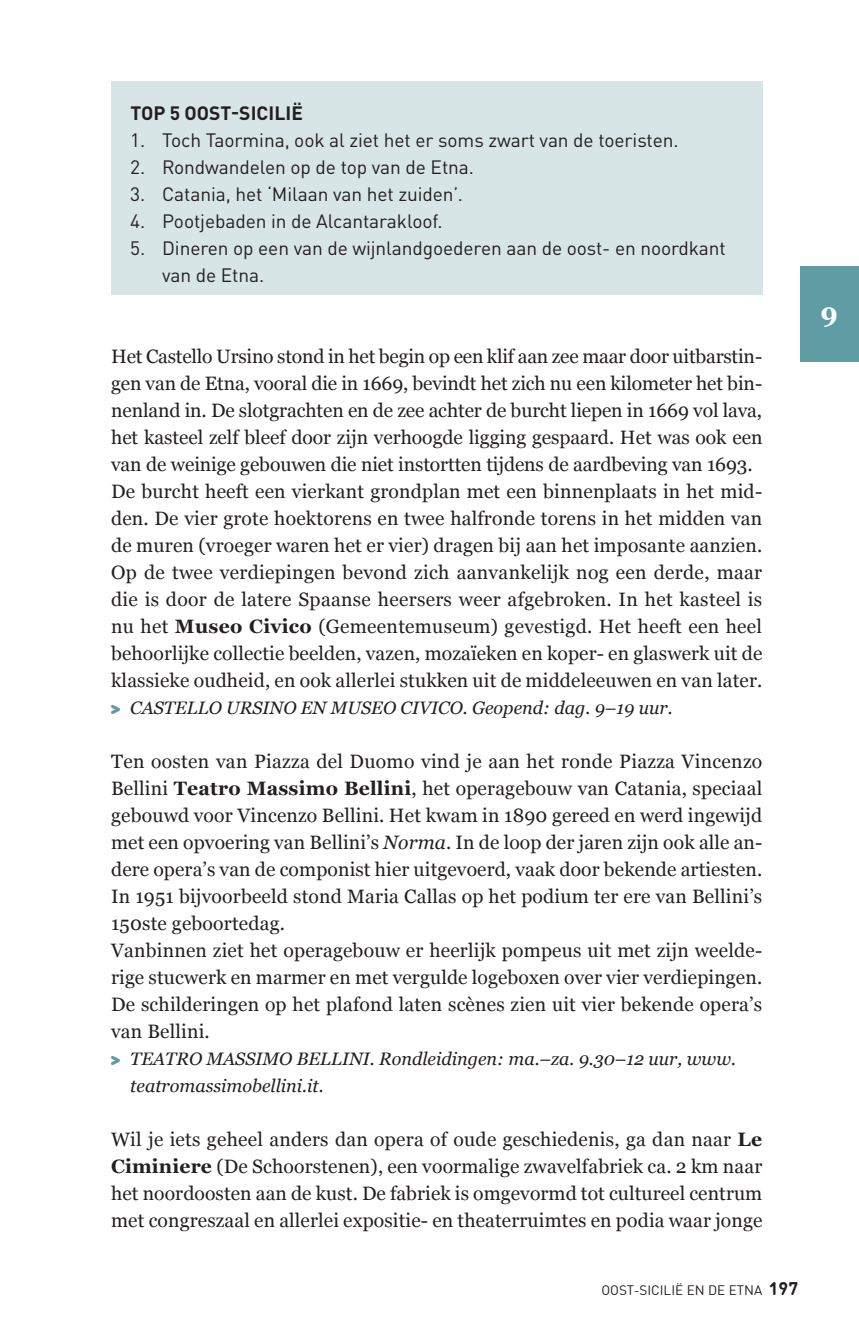
<style>
.page{position:relative;width:859px;height:1338px;background:#fff}
.page>*{position:absolute;margin:0;border:0;box-sizing:border-box;transform-origin:0 0}
.t1{font:700 27px "Georgia";color:#fff}
.t2{font:19.35px/27px "Georgia";letter-spacing:.01em;color:#231f20}
.t3{font:19.12px/27px "DIN Pro";letter-spacing:-.005em;color:#231f20}
.t4{font:700 19.12px "DIN Pro";letter-spacing:.005em;color:#231f20}
.t5{font:italic 18px/27px "Georgia";color:#231f20}
.t6{font:700 18px "DIN Round Offc";color:#231f20}
.t7{font:13.5px "DIN Round Offc";color:#231f20}
.s1{font-weight:700}
.s2{font-family:"Dominicus";font-style:normal;color:#609ca3}
.s3{font-style:italic}
</style>
<div class="page">
<div style="left:800px;top:266px;width:58px;height:96px;background:#609ca3"></div>
<div style="left:111px;top:81px;width:651px;height:213px;background:#d8e5e7"></div>
<p class="t4" style="left:130px;top:97px;width:174px">TOP 5 OOST-SICILIË</p>
<p class="t3" style="left:130px;top:124px;width:549px">1. Toch Taormina, ook al ziet het er soms zwart van de toeristen.</p>
<p class="t3" style="left:130px;top:151px;width:345px">2. Rondwandelen op de top van de Etna.</p>
<p class="t3" style="left:130px;top:178px;width:334px">3. Catania, het ‘Milaan van het zuiden’.</p>
<p class="t3" style="left:130px;top:205px;width:314px">4. Pootjebaden in de Alcantarakloof.</p>
<p class="t3" style="left:162px;top:232px;width:565px;text-indent:-32px">5. Dineren op een van de wijnlandgoederen aan de oost- en noordkant van de Etna.</p>
<p class="t2" style="left:111px;top:342px;width:652px">Het Castello Ursino stond in het begin op een klif aan zee maar door uitbarstin&shy;gen van de Etna, vooral die in 1669, bevindt het zich nu een kilometer het bin&shy;nenland in. De slotgrachten en de zee achter de burcht liepen in 1669 vol lava, het kasteel zelf bleef door zijn verhoogde ligging gespaard. Het was ook een van de weinige gebouwen die niet instortten tijdens de aardbeving van 1693.<br>De burcht heeft een vierkant grondplan met een binnenplaats in het mid&shy;den. De vier grote hoektorens en twee halfronde torens in het midden van de muren (vroeger waren het er vier) dragen bij aan het imposante aanzien.<br>Op de twee verdiepingen bevond zich aanvankelijk nog een derde, maar die is door de latere Spaanse heersers weer afgebroken. In het kasteel is nu het <span class="s1">Museo Civico</span> (Gemeentemuseum) gevestigd. Het heeft een heel behoorlijke collectie beelden, vazen, mozaïeken en koper- en glaswerk uit de klassieke oudheid, en ook allerlei stukken uit de middeleeuwen en van later.</p>
<p class="t5" style="left:111px;top:694px;width:562px"><span class="s2">&gt;</span> CASTELLO URSINO EN MUSEO CIVICO. Geopend: dag. 9–19 uur.</p>
<p class="t2" style="left:111px;top:747px;width:652px">Ten oosten van Piazza del Duomo vind je aan het ronde Piazza Vincenzo Bellini <span class="s1">Teatro Massimo Bellini</span>, het operagebouw van Catania, speciaal gebouwd voor Vincenzo Bellini. Het kwam in 1890 gereed en werd ingewijd met een opvoering van Bellini’s <span class="s3">Norma</span>. In de loop der jaren zijn ook alle an&shy;dere opera’s van de componist hier uitgevoerd, vaak door bekende artiesten.<br>In 1951 bijvoorbeeld stond Maria Callas op het podium ter ere van Bellini’s 150ste geboortedag.<br>Vanbinnen ziet het operagebouw er heerlijk pompeus uit met zijn weelde&shy;rige stucwerk en marmer en met vergulde logeboxen over vier verdiepingen.<br>De schilderingen op het plafond laten scènes zien uit vier bekende opera’s van Bellini.</p>
<p class="t5" style="left:130px;top:1045px;width:607px;text-indent:-19px"><span class="s2">&gt;</span> TEATRO MASSIMO BELLINI. Rondleidingen: ma.–za. 9.30–12 uur, www. teatromassimobellini.it.</p>
<p class="t2" style="left:111px;top:1125px;width:652px;text-align:justify">Wil je iets geheel anders dan opera of oude geschiedenis, ga dan naar <span class="s1">Le Ciminiere</span> (De Schoorstenen), een voormalige zwavelfabriek ca. 2 km naar het noordoosten aan de kust. De fabriek is omgevormd tot cultureel centrum met congreszaal en allerlei expositie- en theaterruimtes en podia waar jonge</p>
<p class="t6" style="left:768px;top:1276px;width:31px">197</p>
<p class="t7" style="left:601px;top:1281px;width:162px">OOST-SICILIË EN DE ETNA</p>
<h1 class="t1" style="left:820px;top:298px;width:19px">9</h1>
</div>
